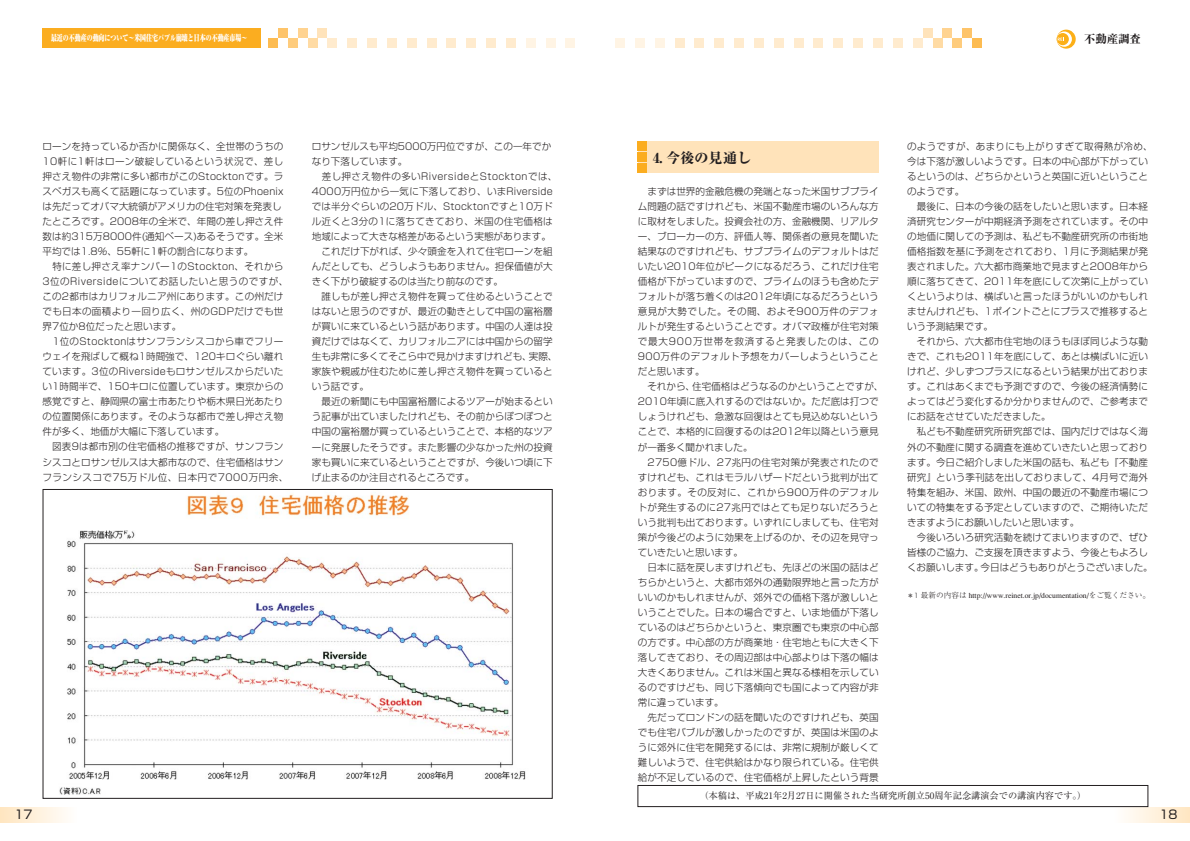
<style>
.page{position:relative;width:1190px;height:841px;background:#fff}
.page>*{position:absolute;margin:0;border:0;box-sizing:border-box;transform-origin:0 0}
.t1{font:800 14.2px "Ryumin";color:#231f20}
.t2{font:12px "Shin Go";color:#231f20}
.t3{font:800 11.3px "Ryumin";color:#231f20}
.t4{font:300 9.6px/15px "Shin Go";letter-spacing:.005em;color:#231f20;text-align:justify}
.t5{font:300 9.6px/15px "Shin Go";letter-spacing:.025em;color:#231f20}
.t6{font:300 9.6px "Shin Go";letter-spacing:.04em;color:#231f20}
.t7{font:300 9.6px "Shin Go";letter-spacing:.03em;color:#231f20}
.t8{font:9.2px "Ryumin";color:#231f20}
.t9{font:900 8.5px "Ryumin";color:#fff;scale:.7 1}
.t10{font:300 7.7px "Ryumin";color:#231f20}
.s1{font-family:"Shin Go";font-size:6.6px}
</style>
<div class="page">
<svg style="left:0;top:808px;width:66px;height:14px"></svg>
<svg style="left:1126px;top:808px;width:64px;height:14px"></svg>
<div style="left:43px;top:28px;width:218px;height:20px;background:#fbad20"></div>
<div style="left:347px;top:38px;width:10px;height:10px;background:#ffebce"></div>
<svg style="left:1057px;top:30px;width:19px;height:19px"></svg>
<svg style="left:1057px;top:32px;width:15px;height:15px"></svg>
<svg style="left:1057px;top:33px;width:12px;height:12px"></svg>
<svg style="left:1058px;top:38px;width:6px;height:3px"></svg>
<div style="left:268px;top:38px;width:10px;height:10px;background:#fdbc52"></div>
<div style="left:278px;top:28px;width:10px;height:10px;background:#fec469"></div>
<div style="left:288px;top:38px;width:10px;height:10px;background:#fecc7d"></div>
<div style="left:298px;top:28px;width:10px;height:10px;background:#ffd390"></div>
<div style="left:308px;top:38px;width:9px;height:10px;background:#ffdba4"></div>
<div style="left:317px;top:28px;width:10px;height:10px;background:#ffe3ba"></div>
<div style="left:327px;top:38px;width:10px;height:10px;background:#ffebce"></div>
<div style="left:893px;top:38px;width:10px;height:10px;background:#ffebce"></div>
<div style="left:913px;top:38px;width:10px;height:10px;background:#ffebce"></div>
<div style="left:923px;top:28px;width:10px;height:10px;background:#ffe3ba"></div>
<div style="left:933px;top:38px;width:10px;height:10px;background:#ffdba4"></div>
<div style="left:943px;top:28px;width:9px;height:10px;background:#ffd390"></div>
<div style="left:952px;top:38px;width:10px;height:10px;background:#fecc7d"></div>
<div style="left:962px;top:28px;width:10px;height:10px;background:#fec469"></div>
<div style="left:972px;top:38px;width:10px;height:10px;background:#fdbc52"></div>
<div style="left:367px;top:38px;width:10px;height:10px;background:#ffebce"></div>
<div style="left:387px;top:38px;width:10px;height:10px;background:#ffebce"></div>
<div style="left:407px;top:38px;width:10px;height:10px;background:#ffebce"></div>
<div style="left:427px;top:38px;width:10px;height:10px;background:#ffebce"></div>
<div style="left:446px;top:38px;width:10px;height:10px;background:#ffebce"></div>
<div style="left:466px;top:38px;width:10px;height:10px;background:#ffebce"></div>
<div style="left:486px;top:38px;width:10px;height:10px;background:#ffebce"></div>
<div style="left:506px;top:38px;width:10px;height:10px;background:#ffebce"></div>
<div style="left:526px;top:38px;width:10px;height:10px;background:#fff4e4"></div>
<div style="left:546px;top:38px;width:10px;height:10px;background:#fff4e4"></div>
<div style="left:566px;top:38px;width:9px;height:10px;background:#fff4e4"></div>
<div style="left:873px;top:38px;width:10px;height:10px;background:#ffebce"></div>
<div style="left:853px;top:38px;width:10px;height:10px;background:#ffebce"></div>
<div style="left:833px;top:38px;width:10px;height:10px;background:#ffebce"></div>
<div style="left:814px;top:38px;width:9px;height:10px;background:#ffebce"></div>
<div style="left:794px;top:38px;width:10px;height:10px;background:#ffebce"></div>
<div style="left:774px;top:38px;width:10px;height:10px;background:#ffebce"></div>
<div style="left:754px;top:38px;width:10px;height:10px;background:#ffebce"></div>
<div style="left:734px;top:38px;width:10px;height:10px;background:#ffebce"></div>
<div style="left:714px;top:38px;width:10px;height:10px;background:#ffebce"></div>
<div style="left:694px;top:38px;width:10px;height:10px;background:#ffebce"></div>
<div style="left:675px;top:38px;width:10px;height:10px;background:#ffebce"></div>
<div style="left:655px;top:38px;width:10px;height:10px;background:#fff4e4"></div>
<div style="left:635px;top:38px;width:10px;height:10px;background:#fff4e4"></div>
<div style="left:615px;top:38px;width:10px;height:10px;background:#fff4e4"></div>
<div style="left:638px;top:142px;width:241px;height:31px;background:#ffe3ba"></div>
<div style="left:638px;top:142px;width:9px;height:9px;background:#fbad20"></div>
<div style="left:638px;top:153px;width:9px;height:9px;background:#fbad20"></div>
<div style="left:638px;top:164px;width:9px;height:9px;background:#fbad20"></div>
<div style="left:638px;top:785px;width:510px;height:22px;border:1px solid #231f20"></div>
<img style="left:59px;top:492px;width:467px;height:303px">
<div style="left:43px;top:489px;width:510px;height:310px;border:1px solid #231f20"></div>
<p class="t9" style="left:51px;top:35px;width:282px">最近の不動産の動向について～米国住宅バブル崩壊と日本の不動産市場～</p>
<p class="t3" style="left:1084px;top:35px;width:58px">不動産調査</p>
<p class="t4" style="left:43px;top:140px;width:242px;text-align:left">ローンを持っているか否かに関係なく、全世帯のうちの<br>10軒に1軒はローン破綻しているという状況で、差し押さえ物件の非常に多い都市がこのStocktonです。ラスベガスも高くて話題になっています。5位のPhoenixは先だってオバマ大統領がアメリカの住宅対策を発表したところです。2008年の全米で、年間の差し押さえ件数は約315万8000件(通知ベース)あるそうです。全米平均では1.8％、55軒に1軒の割合になります。</p>
<p class="t5" style="left:43px;top:260px;width:247px;text-indent:10px">特に差し押さえ率ナンバー1のStockton、それから<br>3位のRiversideについてお話したいと思うのですが、この2都市はカリフォルニア州にあります。この州だけでも日本の面積より一回り広く、州のGDPだけでも世界7位か8位だったと思います。</p>
<p class="t4" style="left:43px;top:336px;width:242px;text-indent:10px">1位のStocktonはサンフランシスコから車でフリーウェイを飛ばして概ね1時間強で、120キロぐらい離れています。3位のRiversideもロサンゼルスからだいたい1時間半で、150キロに位置しています。東京からの感覚ですと、静岡県の富士市あたりや栃木県日光あたりの位置関係にあります。そのような都市で差し押さえ物件が多く、地価が大幅に下落しています。</p>
<p class="t4" style="left:43px;top:441px;width:247px;text-align:center">図表9は都市別の住宅価格の推移ですが、サンフラン<br>シスコとロサンゼルスは大都市なので、住宅価格はサンフランシスコで75万ドル位、日本円で7000万円余、</p>
<p class="t4" style="left:312px;top:140px;width:241px">ロサンゼルスも平均5000万円位ですが、この一年でかなり下落しています。</p>
<p class="t6" style="left:322px;top:173px;width:237px">差し押さえ物件の多いRiversideとStocktonでは、</p>
<p class="t4" style="left:312px;top:185px;width:242px">4000万円位から一気に下落しており、いまRiverside</p>
<p class="t4" style="left:312px;top:200px;width:242px">では半分ぐらいの20万ドル、Stocktonですと10万ド</p>
<p class="t7" style="left:312px;top:218px;width:242px">ル近くと3分の1に落ちてきており、米国の住宅価格は</p>
<p class="t4" style="left:312px;top:230px;width:241px">地域によって大きな格差があるという実態があります。</p>
<p class="t4" style="left:321px;top:245px;width:233px">これだけ下がれば、少々頭金を入れて住宅ローンを組</p>
<p class="t4" style="left:312px;top:260px;width:242px">んだとしても、どうしようもありません。担保価値が大</p>
<p class="t4" style="left:312px;top:275px;width:193px">きく下がり破綻するのは当たり前なのです。</p>
<p class="t4" style="left:321px;top:290px;width:233px">誰しもが差し押さえ物件を買って住めるということで</p>
<p class="t4" style="left:312px;top:305px;width:242px">はないと思うのですが、最近の動きとして中国の富裕層</p>
<p class="t4" style="left:312px;top:321px;width:242px">が買いに来ているという話があります。中国の人達は投</p>
<p class="t4" style="left:312px;top:336px;width:242px">資だけではなくて、カリフォルニアには中国からの留学</p>
<p class="t4" style="left:312px;top:351px;width:247px">生も非常に多くてそこら中で見かけますけれども、実際、</p>
<p class="t4" style="left:312px;top:366px;width:242px">家族や親戚が住むために差し押さえ物件を買っていると</p>
<p class="t4" style="left:312px;top:381px;width:59px">いう話です。</p>
<p class="t4" style="left:321px;top:396px;width:233px">最近の新聞にも中国富裕層によるツアーが始まるとい</p>
<p class="t4" style="left:312px;top:411px;width:242px">う記事が出ていましたけれども、その前からぽつぽつと</p>
<p class="t4" style="left:312px;top:426px;width:242px">中国の富裕層が買っているということで、本格的なツア</p>
<p class="t4" style="left:312px;top:441px;width:242px">ーに発展したそうです。また影響の少なかった州の投資</p>
<p class="t4" style="left:312px;top:456px;width:242px">家も買いに来ているということですが、今後いつ頃に下</p>
<p class="t4" style="left:312px;top:471px;width:164px">げ止まるのか注目されるところです。</p>
<h1 class="t1" style="left:653px;top:153px;width:100px">4. 今後の見通し</h1>
<p class="t4" style="left:638px;top:185px;width:242px;text-indent:10px">まずは世界的金融危機の発端となった米国サブプライム問題の話ですけれども、米国不動産市場のいろんな方に取材をしました。投資会社の方、金融機関、リアルター、ブローカーの方、評価人等、関係者の意見を聞いた結果なのですけれども、サブプライムのデフォルトはだいたい2010年位がピークになるだろう、これだけ住宅価格が下がっていますので、プライムのほうも含めたデフォルトが落ち着くのは2012年頃になるだろうという意見が大勢でした。その間、およそ900万件のデフォルトが発生するということです。オバマ政権が住宅対策で最大900万世帯を救済すると発表したのは、この900万件のデフォルト予想をカバーしようということだと思います。</p>
<p class="t4" style="left:638px;top:381px;width:247px;text-align:left;text-indent:10px">それから、住宅価格はどうなるのかということですが、<br>2010年頃に底入れするのではないか。ただ底は打つでしょうけれども、急激な回復はとても見込めないということで、本格的に回復するのは2012年以降という意見が一番多く聞かれました。</p>
<p class="t4" style="left:638px;top:456px;width:242px;text-indent:10px">2750億ドル、27兆円の住宅対策が発表されたのですけれども、これはモラルハザードだという批判が出ております。その反対に、これから900万件のデフォルトが発生するのに27兆円ではとても足りないだろうという批判も出ております。いずれにしましても、住宅対策が今後どのように効果を上げるのか、その辺を見守っていきたいと思います。</p>
<p class="t4" style="left:638px;top:561px;width:242px;text-indent:10px">日本に話を戻しますけれども、先ほどの米国の話はどちらかというと、大都市郊外の通勤限界地と言った方がいいのかもしれませんが、郊外での価格下落が激しいということでした。日本の場合ですと、いま地価が下落しているのはどちらかというと、東京圏でも東京の中心部の方です。中心部の方が商業地・住宅地ともに大きく下落してきており、その周辺部は中心部よりは下落の幅は大きくありません。これは米国と異なる様相を示しているのですけども、同じ下落傾向でも国によって内容が非常に違っています。</p>
<p class="t4" style="left:638px;top:711px;width:242px;text-indent:10px">先だってロンドンの話を聞いたのですけれども、英国でも住宅バブルが激しかったのですが、英国は米国のように郊外に住宅を開発するには、非常に規制が厳しくて難しいようで、住宅供給はかなり限られている。住宅供給が不足しているので、住宅価格が上昇したという背景</p>
<p class="t4" style="left:907px;top:140px;width:247px;text-align:left">のようですが、あまりにも上がりすぎて取得熱が冷め、今は下落が激しいようです。日本の中心部が下がっているというのは、どちらかというと英国に近いということのようです。</p>
<p class="t4" style="left:907px;top:200px;width:242px;text-indent:10px">最後に、日本の今後の話をしたいと思います。日本経済研究センターが中期経済予測をされています。その中の地価に関しての予測は、私ども不動産研究所の市街地価格指数を基に予測をされており、1月に予測結果が発表されました。六大都市商業地で見ますと2008年から順に落ちてきて、2011年を底にして次第に上がっていくというよりは、横ばいと言ったほうがいいのかもしれませんけれども、1ポイントごとにプラスで推移するという予測結果です。</p>
<p class="t4" style="left:907px;top:336px;width:242px;text-indent:10px">それから、六大都市住宅地のほうもほぼ同じような動きで、これも2011年を底にして、あとは横ばいに近いけれど、少しずつプラスになるという結果が出ております。これはあくまでも予測ですので、今後の経済情勢によってはどう変化するか分かりませんので、ご参考までにお話をさせていただきました。</p>
<p class="t4" style="left:907px;top:426px;width:242px;text-indent:10px">私ども不動産研究所研究部では、国内だけではなく海外の不動産に関する調査を進めていきたいと思っております。今日ご紹介しました米国の話も、私ども『不動産研究』という季刊誌を出しておりまして、4月号で海外特集を組み、米国、欧州、中国の最近の不動産市場についての特集をする予定としていますので、ご期待いただきますようにお願いしたいと思います。</p>
<p class="t4" style="left:907px;top:531px;width:247px;text-align:center">今後いろいろ研究活動を続けてまいりますので、ぜひ<br>皆様のご協力、ご支援を頂きますよう、今後ともよろしくお願いします。今日はどうもありがとうございました。</p>
<p class="t10" style="left:907px;top:593px;width:244px"><span class="s1">＊1</span> 最新の内容は http://www.reinet.or.jp/documentation/をご覧ください。</p>
<p class="t8" style="left:699px;top:792px;width:388px">（本稿は、平成21年2月27日に開催された当研究所創立50周年記念講演会での講演内容です。）</p>
<p class="t2" style="left:14px;top:810px;width:20px">17</p>
<p class="t2" style="left:1159px;top:810px;width:20px">18</p>
</div>
